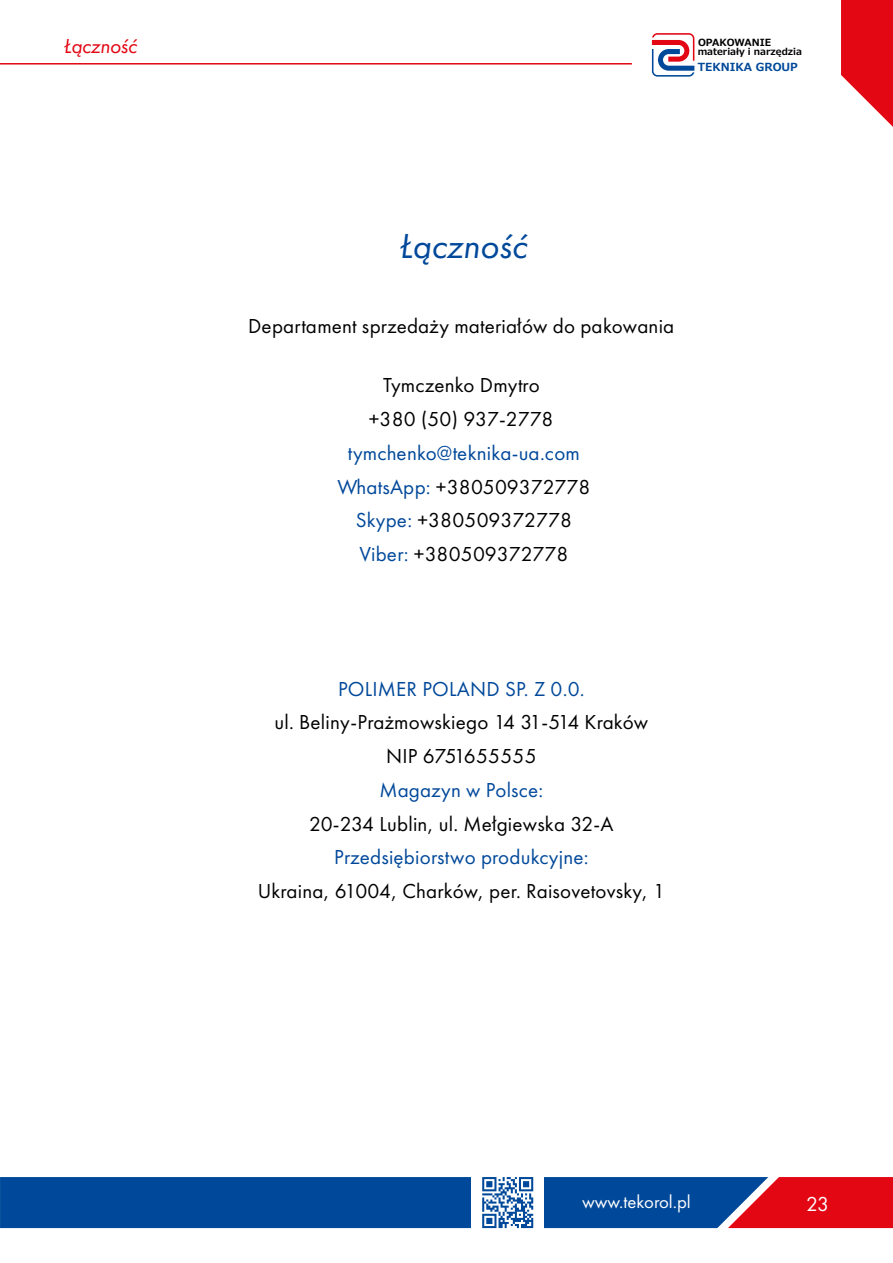
<style>
.page{position:relative;width:893px;height:1263px;background:#fff}
.page>*{position:absolute;margin:0;border:0;box-sizing:border-box;transform-origin:0 0}
.t1{font:italic 36px "Futura PT";color:#00489a}
.t2{font:21px/33.8px "Futura PT";letter-spacing:.01em;color:#000;text-align:center}
.t3{font:21px/33.8px "Futura PT";letter-spacing:.01em;color:#00489a;text-align:center}
.t4{font:italic 21px "Futura PT";letter-spacing:-.01em;color:#e30613}
.t5{font:21px "Futura PT";color:#fff}
.t6{font:18.75px "Futura Book C";color:#fff}
.t7{font:700 11.1px "Meiryo UI";color:#00499a}
.t8{font:700 9.9px "Meiryo UI";color:#000}
.t9{font:700 9.3px "Meiryo UI";color:#000}
.s1{color:#000}
</style>
<div class="page">
<svg style="left:841px;top:0;width:52px;height:127px"></svg>
<svg style="left:482px;top:1228px;width:51px;height:1px"></svg>
<svg style="left:0;top:1177px;width:893px;height:51px;background:#33498b"></svg>
<svg style="left:652px;top:33px;width:42px;height:44px"></svg>
<hr style="left:0;top:63px;width:632px;height:2px;background:#e30613">
<p class="t4" style="left:64px;top:33px;width:75px">Łączność</p>
<p class="t8" style="left:698px;top:36px;width:75px">OPAKOWANIE</p>
<p class="t9" style="left:698px;top:45px;width:106px">materiały i narzędzia</p>
<p class="t7" style="left:698px;top:59px;width:101px">TEKNIKA GROUP</p>
<h1 class="t1" style="left:399px;top:224px;width:129px">Łączność</h1>
<p class="t2" style="left:248px;top:309px;width:427px">Departament sprzedaży materiałów do pakowania</p>
<p class="t2" style="left:369px;top:368px;width:186px">Tymczenko Dmytro +380 (50) 937-2778</p>
<p class="t3" style="left:337px;top:436px;width:254px">tymchenko@teknika-ua.com<br>WhatsApp: <span class="s1">+380509372778<br></span>Skype: <span class="s1">+380509372778<br></span>Viber: <span class="s1">+380509372778</span></p>
<p class="t3" style="left:338px;top:672px;width:248px">POLIMER POLAND SP. Z 0.0.</p>
<p class="t2" style="left:275px;top:705px;width:375px">ul. Beliny-Prażmowskiego 14 31-514 Kraków<br>NIP 6751655555</p>
<p class="t3" style="left:379px;top:773px;width:165px">Magazyn w Polsce:</p>
<p class="t2" style="left:309px;top:807px;width:306px">20-234 Lublin, ul. Mełgiewska 32-A</p>
<p class="t3" style="left:334px;top:840px;width:256px">Przedsiębiorstwo produkcyjne:</p>
<p class="t2" style="left:258px;top:874px;width:409px">Ukraina, 61004, Charków, per. Raisovetovsky, 1</p>
<p class="t6" style="left:582px;top:1192px;width:110px">www.tekorol.pl</p>
<p class="t5" style="left:806px;top:1191px;width:25px">23</p>
</div>
